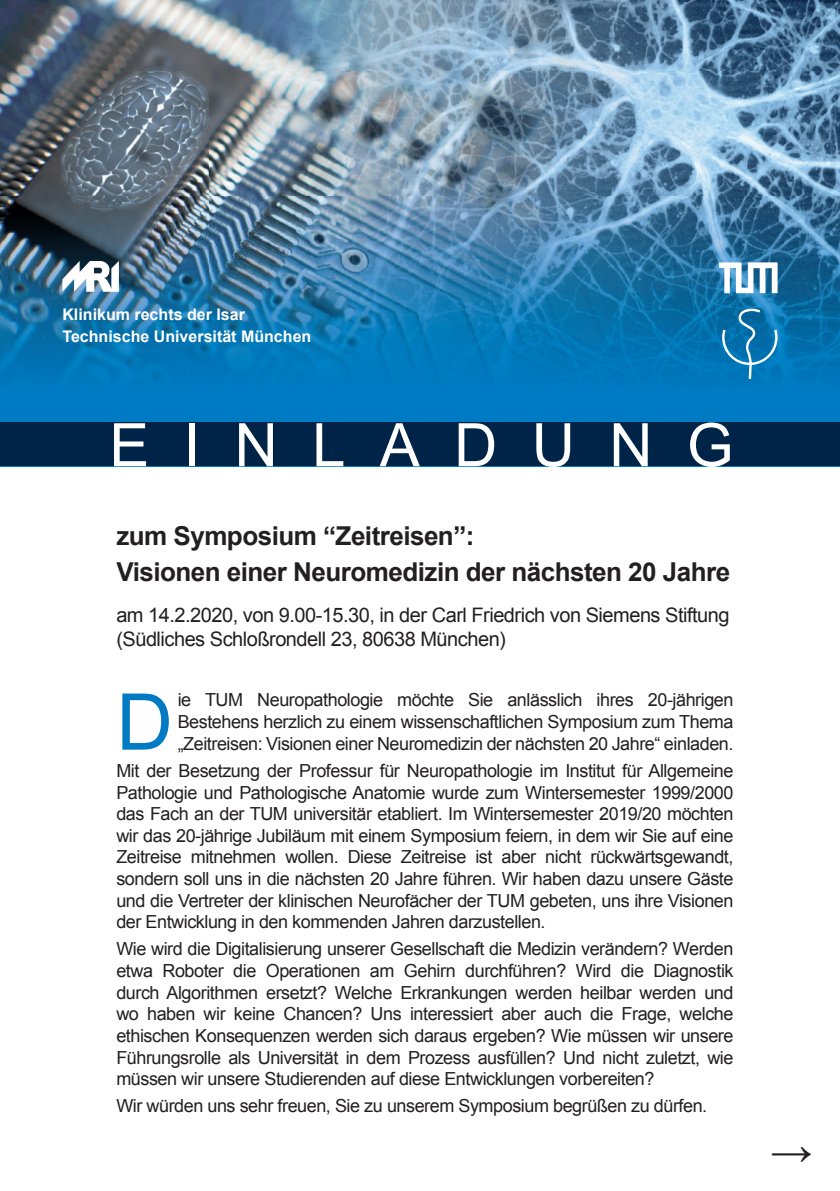
<style>
.page{position:relative;width:840px;height:1191px;background:#fff}
.page>*{position:absolute;margin:0;border:0;box-sizing:border-box;transform-origin:0 0}
.t1{font:78.4px "Arial";color:#007ac2}
.t2{font:60px "Arial";letter-spacing:.57em;color:#fff}
.t3{font:700 42px "Arial";color:#231f20}
.t4{font:700 26px/36px "Arial";letter-spacing:-.02em;color:#231f20}
.t5{font:20px/24px "Arial";letter-spacing:-.025em;color:#231f20}
.t6{font:18px/21.6px "Arial";letter-spacing:-.025em;color:#231f20;text-align:justify}
.t7{font:700 16px/22px "Arial";color:#fff}
</style>
<div class="page">
<div style="left:0;top:71px;width:839px;height:395px;background:#007ac2"></div>
<div style="left:0;top:422px;width:839px;height:44px;background:#002447"></div>
<img style="left:0;top:0;width:839px;height:384px">
<svg style="left:718px;top:262px;width:59px;height:31px;background:#a0c4da"></svg>
<svg style="left:62px;top:261px;width:57px;height:31px;background:#b3c2cc"></svg>
<svg style="left:721px;top:308px;width:56px;height:71px"></svg>
<p class="t7" style="left:62px;top:304px;width:250px">Klinikum rechts der Isar<br>Technische Universität München</p>
<h2 class="t2" style="left:109px;top:406px;width:625px">EINLADUNG</h2>
<h3 class="t4" style="left:116px;top:519px;width:615px">zum Symposium “Zeitreisen”:<br>Visionen einer Neuromedizin der nächsten 20 Jahre</h3>
<p class="t5" style="left:116px;top:603px;width:614px">am 14.2.2020, von 9.00-15.30, in der Carl Friedrich von Siemens Stiftung (Südliches Schloßrondell 23, 80638 München)</p>
<h1 class="t1" style="left:116px;top:671px;width:58px">D</h1>
<p class="t6" style="left:178px;top:689px;width:557px">ie TUM Neuropathologie möchte Sie anlässlich ihres 20-jährigen Bestehens herzlich zu einem wissenschaftlichen Symposium zum Thema „Zeitreisen: Visionen einer Neuromedizin der nächsten 20 Jahre“ einladen.</p>
<p class="t6" style="left:116px;top:760px;width:618px">Mit der Besetzung der Professur für Neuropathologie im Institut für Allgemeine Pathologie und Pathologische Anatomie wurde zum Wintersemester 1999/2000 das Fach an der TUM universitär etabliert. Im Wintersemester 2019/20 möchten wir das 20-jährige Jubiläum mit einem Symposium feiern, in dem wir Sie auf eine Zeitreise mitnehmen wollen. Diese Zeitreise ist aber nicht rückwärtsgewandt, sondern soll uns in die nächsten 20 Jahre führen. Wir haben dazu unsere Gäste und die Vertreter der klinischen Neurofächer der TUM gebeten, uns ihre Visionen der Entwicklung in den kommenden Jahren darzustellen.</p>
<p class="t6" style="left:116px;top:938px;width:618px">Wie wird die Digitalisierung unserer Gesellschaft die Medizin verändern? Werden etwa Roboter die Operationen am Gehirn durchführen? Wird die Diagnostik durch Algorithmen ersetzt? Welche Erkrankungen werden heilbar werden und wo haben wir keine Chancen? Uns interessiert aber auch die Frage, welche ethischen Konsequenzen werden sich daraus ergeben? Wie müssen wir unsere Führungsrolle als Universität in dem Prozess ausfüllen? Und nicht zuletzt, wie müssen wir unsere Studierenden auf diese Entwicklungen vorbereiten?</p>
<p class="t6" style="left:116px;top:1095px;width:592px">Wir würden uns sehr freuen, Sie zu unserem Symposium begrüßen zu dürfen.</p>
<h3 class="t3" style="left:770px;top:1122px;width:43px">→</h3>
</div>
